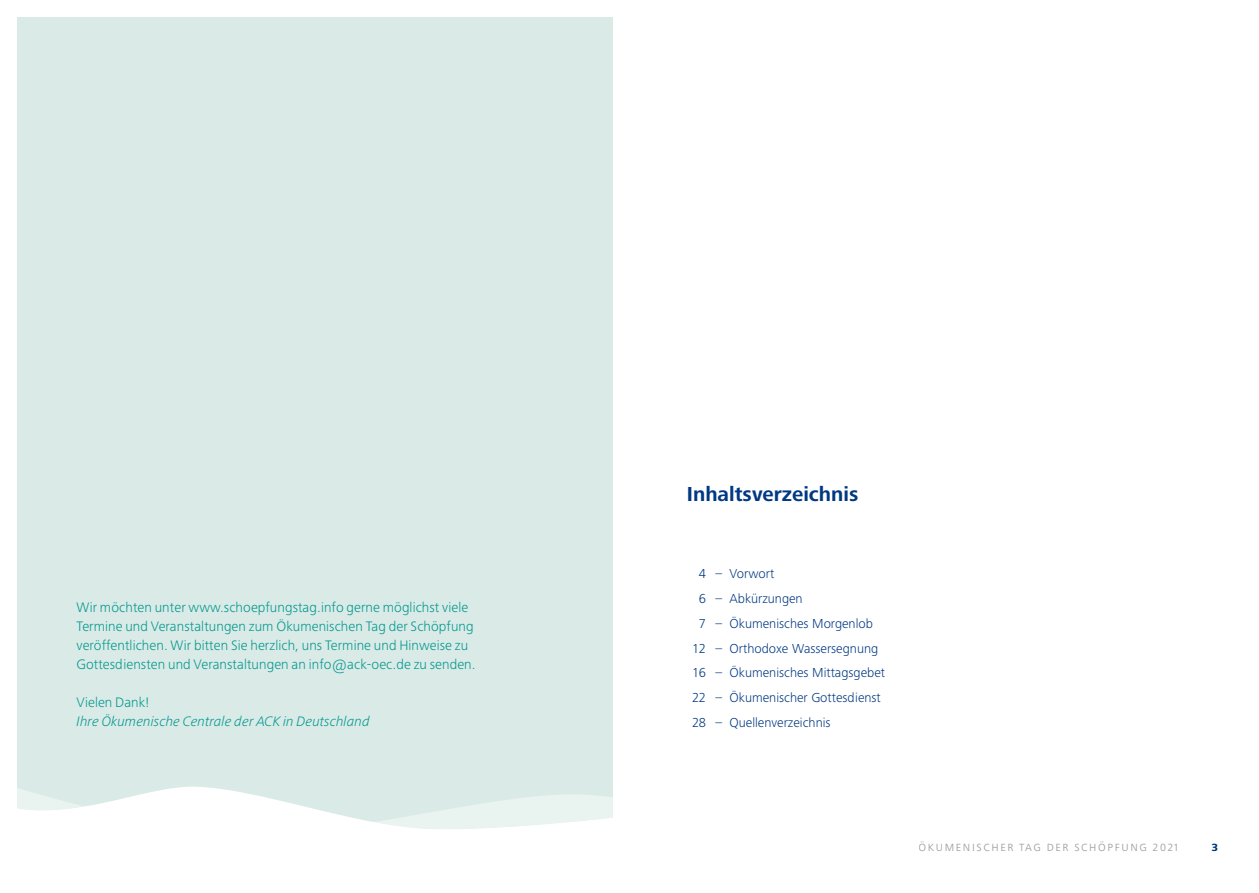
<style>
.page{position:relative;width:1259px;height:893px;background:#fff}
.page>*{position:absolute;margin:0;border:0;box-sizing:border-box;transform-origin:0 0}
.t1{font:700 21px "Frutiger Next Pro";color:#003882}
.t2{font:300 14.25px/19px "Frutiger Next Pro";letter-spacing:.005em;color:#00978c}
.t3{font:italic 300 14.25px "Frutiger Next Pro";letter-spacing:.005em;color:#00978c}
.t4{font:300 13.5px/24.8px "Frutiger Next Pro";color:#003882;text-align:center}
.t5{font:300 13.5px "Frutiger Next Pro";letter-spacing:.12em;color:#9c9d9f}
.t6{font:700 13.5px "Frutiger Next Pro";color:#003882}
</style>
<div class="page">
<div style="left:17px;top:17px;width:595px;height:824px;background:#daeae7"></div>
<svg style="left:17px;top:788px;width:596px;height:53px"></svg>
<p class="t2" style="left:77px;top:597px;width:400px">Wir möchten unter www.schoepfungstag.info gerne möglichst viele Termine und Veranstaltungen zum Ökumenischen Tag der Schöpfung veröffentlichen. Wir bitten Sie herzlich, uns Termine und Hinweise zu Gottesdiensten und Veranstaltungen an info@ack-oec.de zu senden.</p>
<p class="t2" style="left:77px;top:693px;width:74px">Vielen Dank!</p>
<p class="t3" style="left:77px;top:714px;width:295px">Ihre Ökumenische Centrale der ACK in Deutschland</p>
<h1 class="t1" style="left:687px;top:482px;width:173px">Inhaltsverzeichnis</h1>
<p class="t4" style="left:692px;top:561px;width:16px">4<br>6<br>7<br>12<br>16<br>22<br>28</p>
<p class="t4" style="left:715px;top:561px;width:60px">– Vorwort</p>
<p class="t4" style="left:715px;top:586px;width:89px">– Abkürzungen</p>
<p class="t4" style="left:715px;top:611px;width:159px">– Ökumenisches Morgenlob</p>
<p class="t4" style="left:715px;top:636px;width:164px">– Orthodoxe Wassersegnung</p>
<p class="t4" style="left:715px;top:660px;width:171px">– Ökumenisches Mittagsgebet</p>
<p class="t4" style="left:715px;top:685px;width:167px">– Ökumenischer Gottesdienst</p>
<p class="t4" style="left:715px;top:710px;width:116px">– Quellenverzeichnis</p>
<p class="t5" style="left:918px;top:839px;width:262px">ökumenischer tag der schöpfung 2021</p>
<p class="t6" style="left:1211px;top:839px;width:8px">3</p>
</div>
